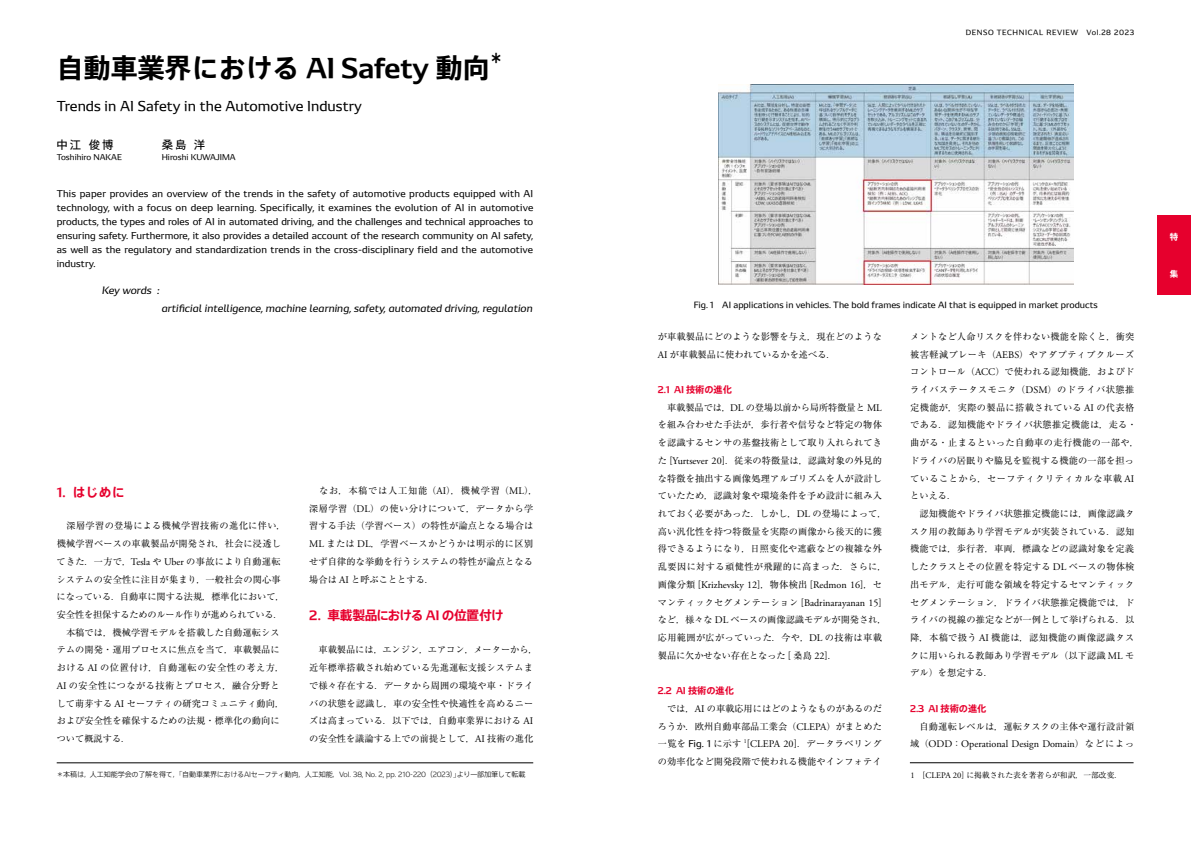
<style>
.page{position:relative;width:1191px;height:842px;background:#fff}
.page>*{position:absolute;margin:0;border:0;box-sizing:border-box;transform-origin:0 0}
.t1{font:700 26.9px "DENSOTP2017";color:#000}
.t2{font:700 15.7px "DENSOTP2017";color:#000;scale:.9 1}
.t3{font:13.5px "DENSOTP2017";color:#000}
.t4{font:700 12.8px "DENSOTP2017";letter-spacing:-.035em;color:#e6002d}
.t5{font:11.3px "DENSOTP2017";color:#000}
.t6{font:italic 10.6px "DENSO";color:#000}
.t7{font:italic 10.6px "DENSO";letter-spacing:-.02em;color:#000}
.t8{font:10.1px/17.7px "Adobe Garamond Pro";letter-spacing:-.005em;color:#000}
.t9{font:9.2px/17.7px "Ryumin Pr 6 N";letter-spacing:.015em;color:#000}
.t10{font:9.2px/14.2px "DENSOTP2017";letter-spacing:.01em;color:#000;text-align:justify}
.t11{font:9.2px/17.7px "Ryumin Pr 6 N";letter-spacing:-.005em;color:#000}
.t12{font:700 9.2px "DENSOTP2017";letter-spacing:-.01em;color:#e6002d}
.t13{font:8.5px "DENSO Sans TP2017";color:#000}
.t14{font:700 8.5px "DENSOTP2017";color:#fff}
.t15{font:7.8px "Ryumin Pr 6 N";color:#000}
.t16{font:7.8px "DENSOTP2017";color:#000}
.t17{font:300 7.1px "DENSOTP2017";letter-spacing:-.025em;color:#000}
.t18{font:7.1px "DENSOTP2017";letter-spacing:.085em;color:#000}
.s1{font-family:"Adobe Garamond Pro";font-size:10.1px}
.s2{font-family:"Ryumin Pr 6 N";font-size:9.2px}
.s3{font-family:"DENSO Sans TP2017"}
.s4{font-family:"Adobe Garamond Pro";font-size:8.6px}
</style>
<div class="page">
<div style="left:1157px;top:215px;width:34px;height:80px;background:#e6002d"></div>
<hr style="left:57px;top:763px;width:476px;height:1px;background:#000">
<hr style="left:910px;top:762px;width:223px;height:1px;background:#000">
<img style="left:718px;top:84px;width:355px;height:200px">
<h1 class="t1" style="left:57px;top:53px;width:434px">自動車業界における AI Safety 動向</h1>
<h2 class="t2" style="left:489px;top:50px;width:17px">＊</h2>
<h3 class="t3" style="left:57px;top:99px;width:307px">Trends in AI Safety in the Automotive Industry</h3>
<p class="t5" style="left:57px;top:138px;width:58px">中江 俊博</p>
<p class="t16" style="left:57px;top:153px;width:67px">Toshihiro NAKAE</p>
<p class="t5" style="left:162px;top:138px;width:45px">桑島 洋</p>
<p class="t16" style="left:162px;top:153px;width:76px">Hiroshi KUWAJIMA</p>
<p class="t10" style="left:57px;top:186px;width:478px">This paper provides an overview of the trends in the safety of automotive products equipped with AI technology, with a focus on deep learning. Specifically, it examines the evolution of AI in automotive products, the types and roles of AI in automated driving, and the challenges and technical approaches to ensuring safety. Furthermore, it also provides a detailed account of the research community on AI safety, as well as the regulatory and standardization trends in the cross-disciplinary field and the automotive industry.</p>
<p class="t7" style="left:102px;top:282px;width:59px">Key words :</p>
<p class="t6" style="left:162px;top:299px;width:372px">artificial intelligence, machine learning, safety, automated driving, regulation</p>
<h3 class="t4" style="left:57px;top:485px;width:69px">1. はじめに</h3>
<p class="t9" style="left:57px;top:517px;width:231px">　深層学習の登場による機械学習技術の進化に伴い，機械学習ベースの車載製品が開発され，社会に浸透してきた．一方で，<span class="s1">Tesla</span> や <span class="s1">Uber</span> の事故により自動運転システムの安全性に注目が集まり，一般社会の関心事になっている．自動車に関する法規，標準化において，安全性を担保するためのルール作りが進められている．　本稿では，機械学習モデルを搭載した自動運転システムの開発・運用プロセスに焦点を当て，車載製品における <span class="s1">AI</span> の位置付け，自動運転の安全性の考え方，<br><span class="s1">AI</span> の安全性につながる技術とプロセス，融合分野として萌芽する <span class="s1">AI</span> セーフティの研究コミュニティ動向，および安全性を確保するための法規・標準化の動向について概説する．</p>
<p class="t9" style="left:309px;top:481px;width:230px">　なお，本稿では人工知能（<span class="s1">AI</span>），機械学習（<span class="s1">ML</span>），深層学習（<span class="s1">DL</span>）の使い分けについて，データから学習する手法（学習ベース）の特性が論点となる場合は<br><span class="s1">ML</span> または <span class="s1">DL</span>，学習ベースかどうかは明示的に区別せず自律的な挙動を行うシステムの特性が論点となる場合は <span class="s1">AI</span> と呼ぶこととする．</p>
<h3 class="t4" style="left:309px;top:608px;width:196px">2. 車載製品における AI の位置付け</h3>
<p class="t9" style="left:309px;top:641px;width:230px">　車載製品には，エンジン，エアコン，メーターから，近年標準搭載され始めている先進運転支援システムまで様々存在する．データから周囲の環境や車・ドライバの状態を認識し，車の安全性や快適性を高めるニーズは高まっている．以下では，自動車業界における <span class="s1">AI</span>の安全性を議論する上での前提として，<span class="s1">AI</span> 技術の進化</p>
<p class="t17" style="left:57px;top:771px;width:470px">＊本稿は，人工知能学会の了解を得て，「自動車業界におけるAIセーフティ動向，人工知能，Vol. 38, No. 2, pp. 210-220（2023）」より一部加筆して転載</p>
<p class="t18" style="left:965px;top:28px;width:170px">DENSO TECHNICAL REVIEW Vol.28 2023</p>
<p class="t13" style="left:693px;top:300px;width:405px">Fig. 1　AI applications in vehicles. The bold frames indicate AI that is equipped in market products</p>
<p class="t9" style="left:658px;top:327px;width:225px">が車載製品にどのような影響を与え，現在どのような<br><span class="s1">AI</span> が車載製品に使われているかを述べる．</p>
<p class="t12" style="left:658px;top:384px;width:76px">2.1 AI 技術の進化</p>
<p class="t9" style="left:658px;top:398px;width:230px">　車載製品では，<span class="s1">DL</span> の登場以前から局所特徴量と <span class="s1">ML</span>を組み合わせた手法が，歩行者や信号など特定の物体を認識するセンサの基盤技術として取り入れられてきた <span class="s1">[Yurtsever 20]</span>．従来の特徴量は，認識対象の外見的な特徴を抽出する画像処理アルゴリズムを人が設計していたため，認識対象や環境条件を予め設計に組み入れておく必要があった．しかし，<span class="s1">DL</span> の登場によって，高い汎化性を持つ特徴量を実際の画像から後天的に獲得できるようになり，日照変化や遮蔽などの複雑な外乱要因に対する頑健性が飛躍的に高まった．さらに，</p>
<p class="t8" style="left:658px;top:576px;width:226px"><span class="s2">画像分類</span> [Krizhevsky 12]<span class="s2">，物体検出</span> [Redmon 16]<span class="s2">，セマンティックセグメンテーション</span> [Badrinarayanan 15]</p>
<p class="t11" style="left:658px;top:610px;width:230px">など，様々な <span class="s1">DL</span> ベースの画像認識モデルが開発され，応用範囲が広がっていった．今や，<span class="s1">DL</span> の技術は車載製品に欠かせない存在となった <span class="s1">[</span> 桑島 <span class="s1">22]</span>．</p>
<p class="t12" style="left:658px;top:686px;width:78px">2.2 AI 技術の進化</p>
<p class="t9" style="left:658px;top:699px;width:225px;text-align:justify">　では，<span class="s1">AI</span> の車載応用にはどのようなものがあるのだろうか．欧州自動車部品工業会（<span class="s1">CLEPA</span>）がまとめた一覧を <span class="s3">Fig. 1</span> に示す <sup>1</sup><span class="s1">[CLEPA 20]</span>．データラベリングの効率化など開発段階で使われる機能やインフォテイ</p>
<p class="t9" style="left:910px;top:327px;width:230px">メントなど人命リスクを伴わない機能を除くと，衝突被害軽減ブレーキ（<span class="s1">AEBS</span>）やアダプティブクルーズコントロール（<span class="s1">ACC</span>）で使われる認知機能，およびドライバステータスモニタ（<span class="s1">DSM</span>）のドライバ状態推定機能が，実際の製品に搭載されている <span class="s1">AI</span> の代表格である．認知機能やドライバ状態推定機能は，走る・曲がる・止まるといった自動車の走行機能の一部や，ドライバの居眠りや脇見を監視する機能の一部を担っていることから，セーフティクリティカルな車載 <span class="s1">AI</span>といえる．<br>　認知機能やドライバ状態推定機能には，画像認識タスク用の教師あり学習モデルが実装されている．認知機能では，歩行者，車両，標識などの認識対象を定義したクラスとその位置を特定する <span class="s1">DL</span> ベースの物体検出モデル，走行可能な領域を特定するセマンティックセグメンテーション，ドライバ状態推定機能では，ドライバの視線の推定などが一例として挙げられる．以降，本稿で扱う <span class="s1">AI</span> 機能は，認知機能の画像認識タスクに用いられる教師あり学習モデル（以下認識 <span class="s1">ML</span> モデル）を想定する．</p>
<p class="t12" style="left:910px;top:703px;width:78px">2.3 AI 技術の進化</p>
<p class="t9" style="left:910px;top:717px;width:225px">　自動運転レベルは，運転タスクの主体や運行設計領</p>
<p class="t8" style="left:910px;top:736px;width:226px"><span class="s2">域（</span>ODD<span class="s2">：</span>Operational Design Domain<span class="s2">）などによっ</span></p>
<p class="t15" style="left:910px;top:769px;width:213px"><span class="s4">1 [CLEPA 20]</span> に掲載された表を著者らが和訳，一部改変．</p>
<p class="t14" style="left:1169px;top:232px;width:10px">特</p>
<p class="t14" style="left:1169px;top:269px;width:10px">集</p>
</div>
